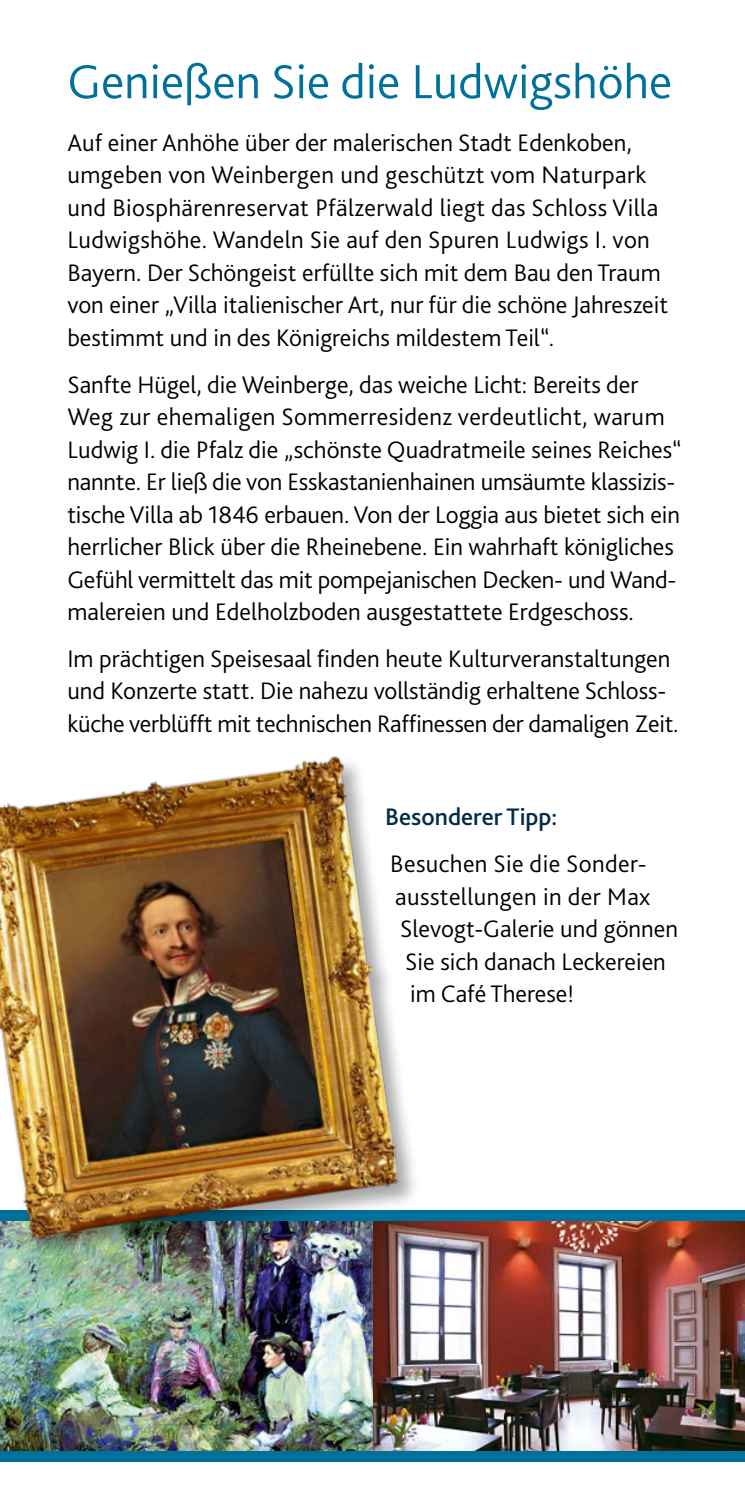
<style>
.page{position:relative;width:745px;height:1489px;background:#fff}
.page>*{position:absolute;margin:0;border:0;box-sizing:border-box;transform-origin:0 0}
.t1{font:300 50px "Bliss 2";color:#00719b}
.t2{font:300 25px/32.5px "Bliss 2";color:#000}
.t3{font:500 25px "Bliss 2";color:#012c43}
</style>
<div class="page">
<img style="left:372px;top:1220px;width:372px;height:230px">
<img style="left:0;top:1261px;width:372px;height:189px">
<div style="left:0;top:1209px;width:744px;height:11px;background:#00719b"></div>
<div style="left:0;top:1450px;width:744px;height:11px;background:#00719b"></div>
<img style="left:0;top:755px;width:436px;height:506px">
<h1 class="t1" style="left:67px;top:51px;width:606px">Genießen Sie die Ludwigshöhe</h1>
<p class="t2" style="left:67px;top:125px;width:601px">Auf einer Anhöhe über der malerischen Stadt Edenkoben, umgeben von Weinbergen und geschützt vom Naturpark und Biosphärenreservat Pfälzerwald liegt das Schloss Villa Ludwigshöhe. Wandeln Sie auf den Spuren Ludwigs I. von Bayern. Der Schöngeist erfüllte sich mit dem Bau den Traum von einer „Villa italienischer Art, nur für die schöne Jahreszeit bestimmt und in des Königreichs mildestem Teil“.</p>
<p class="t2" style="left:67px;top:367px;width:615px">Sanfte Hügel, die Weinberge, das weiche Licht: Bereits der Weg zur ehemaligen Sommerresidenz verdeutlicht, warum Ludwig I. die Pfalz die „schönste Quadratmeile seines Reiches“ nannte. Er ließ die von Esskastanienhainen umsäumte klassizis&shy;tische Villa ab 1846 erbauen. Von der Loggia aus bietet sich ein herrlicher Blick über die Rheinebene. Ein wahrhaft königliches Gefühl vermittelt das mit pompejanischen Decken- und Wand&shy;malereien und Edelholzboden ausgestattete Erdgeschoss.</p>
<p class="t2" style="left:67px;top:641px;width:612px">Im prächtigen Speisesaal finden heute Kulturveranstaltungen und Konzerte statt. Die nahezu vollständig erhaltene Schloss&shy;küche verblüfft mit technischen Raffinessen der damaligen Zeit.</p>
<p class="t3" style="left:385px;top:801px;width:173px">Besonderer Tipp:</p>
<p class="t2" style="left:390px;top:846px;width:255px">Besuchen Sie die Sonder-</p>
<p class="t2" style="left:395px;top:879px;width:256px">ausstellungen in der Max</p>
<p class="t2" style="left:400px;top:911px;width:279px">Slevogt-Galerie und gönnen</p>
<p class="t2" style="left:405px;top:944px;width:262px">Sie sich danach Leckereien</p>
<p class="t2" style="left:410px;top:976px;width:165px">im Café Therese!</p>
</div>
